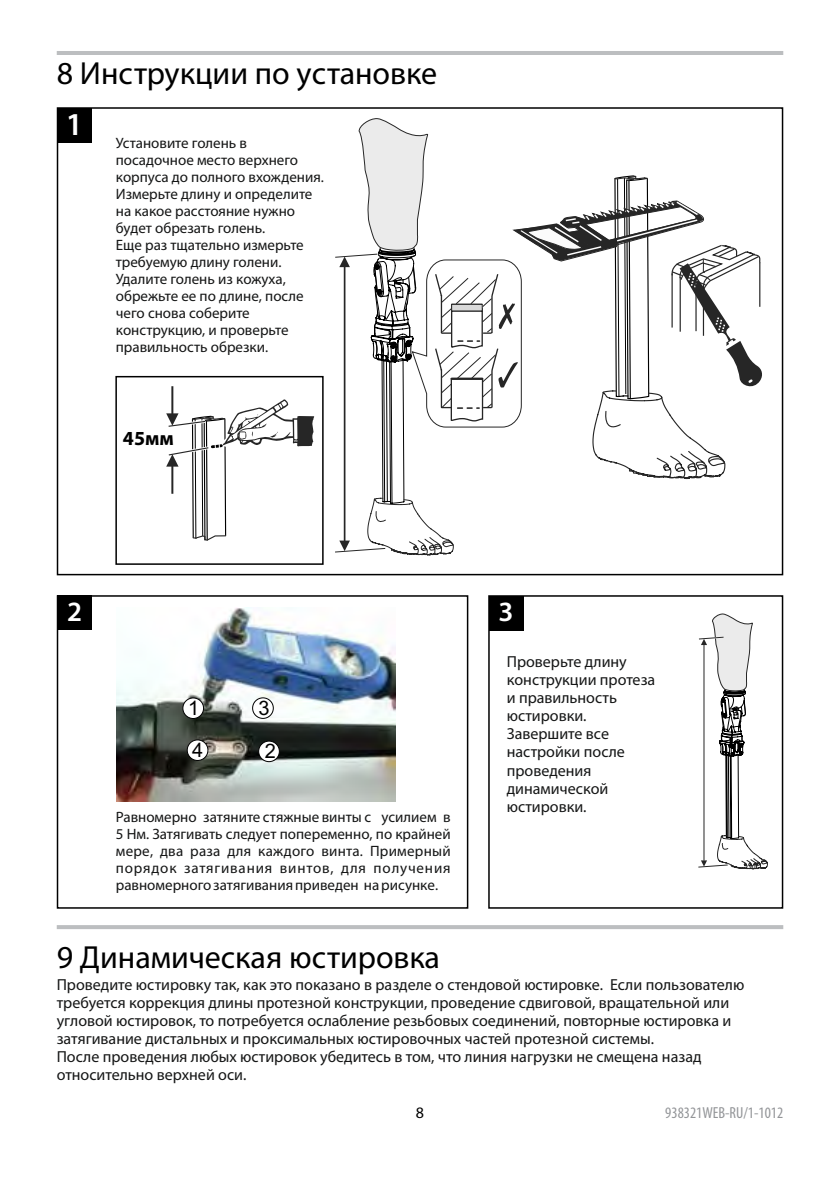
<style>
.page{position:relative;width:839px;height:1191px;background:#fff}
.page>*{position:absolute;margin:0;border:0;box-sizing:border-box;transform-origin:0 0}
.t1{font:32px "Myriad Pro";color:#000}
.t2{font:600 32px "Myriad Pro";color:#fff}
.t3{font:600 28px "Myriad Pro";color:#fff}
.t4{font:20px/42.2px "Arial";color:#000}
.t5{font:700 20px "Myriad Pro";color:#000}
.t6{font:16px/18px "Myriad Pro";color:#151616}
.t7{font:condensed 16px "Myriad Pro";color:#939598}
.t8{font:16px "Myriad Pro";color:#000}
.t9{font:15px/17px "Myriad Pro";color:#151616}
</style>
<div class="page">
<div style="left:57px;top:107px;width:725px;height:468px;border:2px solid #000"></div>
<div style="left:57px;top:108px;width:34px;height:34px;background:#000"></div>
<hr style="left:171px;top:386px;width:2px;height:28px;background:#262626">
<svg style="left:166px;top:398px;width:148px;height:143px"></svg>
<hr style="left:57px;top:925px;width:725px;height:3px;background:#bcbec0">
<hr style="left:57px;top:51px;width:725px;height:4px;background:#bcbec0">
<div style="left:57px;top:595px;width:411px;height:313px;border:2px solid #000"></div>
<div style="left:57px;top:595px;width:35px;height:34px;background:#000"></div>
<img style="left:116px;top:607px;width:279px;height:194px">
<div style="left:252px;top:697px;width:21px;height:21px;background:#fff;border-radius:50%"></div>
<div style="left:252px;top:697px;width:21px;height:21px;border:1px solid #000;border-radius:50%"></div>
<div style="left:183px;top:697px;width:20px;height:21px;background:#fff;border-radius:50%"></div>
<div style="left:182px;top:697px;width:22px;height:21px;border:1px solid #000;border-radius:50%"></div>
<div style="left:187px;top:739px;width:21px;height:21px;background:#fff;border-radius:50%"></div>
<div style="left:187px;top:739px;width:21px;height:21px;border:1px solid #000;border-radius:50%"></div>
<div style="left:258px;top:740px;width:21px;height:21px;background:#fff;border-radius:50%"></div>
<div style="left:258px;top:740px;width:21px;height:21px;border:1px solid #000;border-radius:50%"></div>
<div style="left:115px;top:376px;width:208px;height:188px;border:2px solid #000"></div>
<div style="left:488px;top:595px;width:294px;height:313px;border:2px solid #000"></div>
<div style="left:488px;top:595px;width:34px;height:35px;background:#000"></div>
<svg style="left:698px;top:613px;width:70px;height:257px"></svg>
<svg style="left:335px;top:118px;width:427px;height:438px"></svg>
<h1 class="t1" style="left:57px;top:60px;width:381px">8 Инструкции по установке</h1>
<h1 class="t2" style="left:66px;top:111px;width:19px">1</h1>
<p class="t9" style="left:116px;top:136px;width:209px">Установите голень в посадочное место верхнего корпуса до полного вхождения.<br>Измерьте длину и определите на какое расстояние нужно будет обрезать голень.<br>Еще раз тщательно измерьте требуемую длину голени.<br>Удалите голень из кожуха, обрежьте ее по длине, после чего снова соберите конструкцию, и проверьте правильность обрезки.</p>
<p class="t5" style="left:123px;top:429px;width:52px">45мм</p>
<h2 class="t3" style="left:67px;top:599px;width:17px">2</h2>
<p class="t4" style="left:188px;top:688px;width:17px">1<br>4</p>
<p class="t4" style="left:258px;top:688px;width:13px">3</p>
<p class="t4" style="left:264px;top:731px;width:13px">2</p>
<p class="t9" style="left:116px;top:809px;width:336px;text-align:justify">Равномерно затяните стяжные винты с усилием в 5 Нм. Затягивать следует попеременно, по крайней мере, два раза для каждого винта. Примерный порядок затягивания винтов, для получения равномерного затягивания приведен на рисунке.</p>
<h2 class="t3" style="left:498px;top:599px;width:17px">3</h2>
<p class="t6" style="left:506px;top:653px;width:150px">Проверьте длину конструкции протеза и правильность юстировки.<br>Завершите все настройки после проведения динамической юстировки.</p>
<h1 class="t1" style="left:57px;top:943px;width:384px">9 Динамическая юстировка</h1>
<p class="t6" style="left:57px;top:976px;width:688px">Проведите юстировку так, как это показано в разделе о стендовой юстировке. Если пользователю требуется коррекция длины протезной конструкции, проведение сдвиговой, вращательной или угловой юстировок, то потребуется ослабление резьбовых соединений, повторные юстировка и затягивание дистальных и проксимальных юстировочных частей протезной системы.<br>После проведения любых юстировок убедитесь в том, что линия нагрузки не смещена назад относительно верхней оси.</p>
<p class="t8" style="left:415px;top:1105px;width:10px">8</p>
<p class="t7" style="left:665px;top:1105px;width:119px">938321WEB-RU/1-1012</p>
</div>
